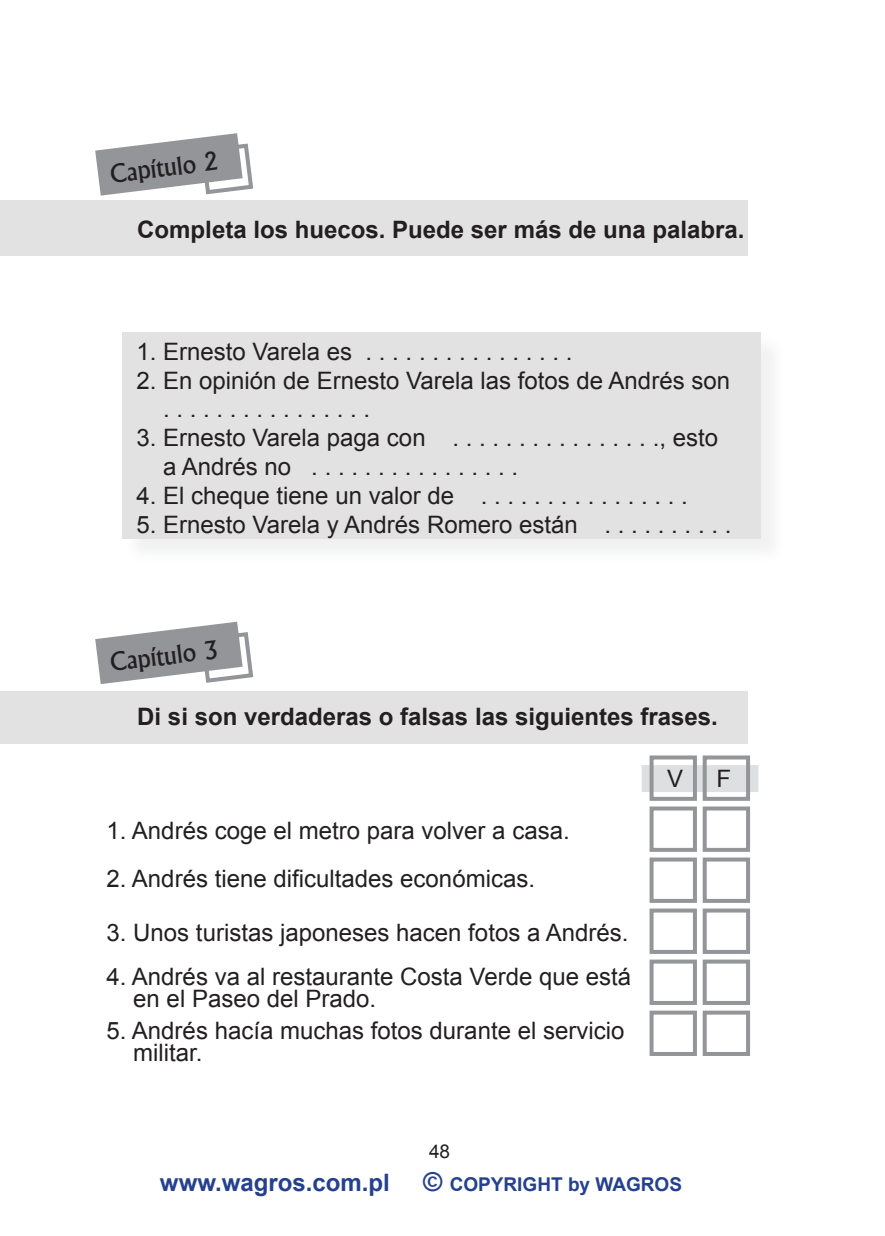
<style>
.page{position:relative;width:885px;height:1236px;background:#fff}
.page>*{position:absolute;margin:0;border:0;box-sizing:border-box;transform-origin:0 0}
.t1{font:24px/28.8px "Arial";color:#231f20}
.t2{font:700 24px "Arial";color:#231f20}
.t3{font:500 24px "Albertus";color:#231f20}
.t4{font:700 24px "Arial";color:#25408f}
.t5{font:700 19px "Arial";color:#25408f}
.t6{font:19px "Arial";color:#231f20}
.s1{font-size:26px}
</style>
<div class="page">
<div style="left:0;top:201px;width:747px;height:55px;background:#e2e2e2"></div>
<div style="left:0;top:692px;width:747px;height:52px;background:#e2e2e2"></div>
<div style="left:122px;top:333px;width:664px;height:232px;background:#f6f7f7"></div>
<div style="left:122px;top:332px;width:638px;height:207px;background:#e2e2e2"></div>
<svg style="left:95px;top:133px;width:159px;height:63px"></svg>
<svg style="left:95px;top:621px;width:159px;height:63px"></svg>
<div style="left:641px;top:765px;width:117px;height:27px;background:#dedfe0"></div>
<div style="left:649px;top:806px;width:47px;height:46px;border:4px solid #939598"></div>
<div style="left:702px;top:806px;width:48px;height:46px;border:4px solid #939598"></div>
<div style="left:649px;top:857px;width:47px;height:46px;border:4px solid #939598"></div>
<div style="left:702px;top:857px;width:48px;height:46px;border:4px solid #939598"></div>
<div style="left:649px;top:908px;width:47px;height:46px;border:4px solid #939598"></div>
<div style="left:702px;top:909px;width:48px;height:45px;border:4px solid #939598"></div>
<div style="left:649px;top:960px;width:47px;height:45px;border:4px solid #939598"></div>
<div style="left:702px;top:960px;width:48px;height:45px;border:4px solid #939598"></div>
<div style="left:649px;top:1011px;width:47px;height:45px;border:4px solid #939598"></div>
<div style="left:702px;top:1011px;width:48px;height:45px;border:4px solid #939598"></div>
<div style="left:649px;top:755px;width:47px;height:46px;border:4px solid #939598"></div>
<div style="left:702px;top:755px;width:48px;height:46px;border:4px solid #939598"></div>
<p class="t3" style="left:108px;top:159px;width:110px;rotate:-7deg">Capítulo 2</p>
<p class="t2" style="left:137px;top:213px;width:608px">Completa los huecos. Puede ser más de una palabra.</p>
<p class="t1" style="left:136px;top:337px;width:437px">1. Ernesto Varela es . . . . . . . . . . . . . . . .</p>
<p class="t1" style="left:163px;top:366px;width:568px;text-indent:-27px">2. En opinión de Ernesto Varela las fotos de Andrés son . . . . . . . . . . . . . . . .</p>
<p class="t1" style="left:163px;top:424px;width:556px;text-indent:-27px">3. Ernesto Varela paga con . . . . . . . . . . . . . . . ., esto a Andrés no . . . . . . . . . . . . . . . .</p>
<p class="t1" style="left:136px;top:481px;width:553px">4. El cheque tiene un valor de . . . . . . . . . . . . . . . .</p>
<p class="t1" style="left:136px;top:510px;width:596px">5. Ernesto Varela y Andrés Romero están . . . . . . . . . .</p>
<p class="t3" style="left:108px;top:648px;width:110px;rotate:-7deg">Capítulo 3</p>
<p class="t2" style="left:137px;top:701px;width:582px">Di si son verdaderas o falsas las siguientes frases.</p>
<p class="t1" style="left:106px;top:816px;width:464px">1. Andrés coge el metro para volver a casa.</p>
<p class="t1" style="left:106px;top:864px;width:430px">2. Andrés tiene dificultades económicas.</p>
<p class="t1" style="left:106px;top:918px;width:523px">3. Unos turistas japoneses hacen fotos a Andrés.</p>
<p class="t1" style="left:133px;top:965px;width:499px;line-height:22px;text-indent:-27px">4. Andrés va al restaurante Costa Verde que está en el Paseo del Prado.</p>
<p class="t1" style="left:133px;top:1019px;width:492px;line-height:22px;text-indent:-27px">5. Andrés hacía muchas fotos durante el servicio militar.</p>
<p class="t6" style="left:429px;top:1139px;width:23px">48</p>
<p class="t1" style="left:667px;top:764px;width:18px">V</p>
<p class="t1" style="left:716px;top:764px;width:16px">F</p>
<p class="t4" style="left:160px;top:1167px;width:231px">www.wagros.com.pl</p>
<p class="t5" style="left:423px;top:1172px;width:260px"><span class="s1">©</span> COPYRIGHT by WAGROS</p>
</div>
